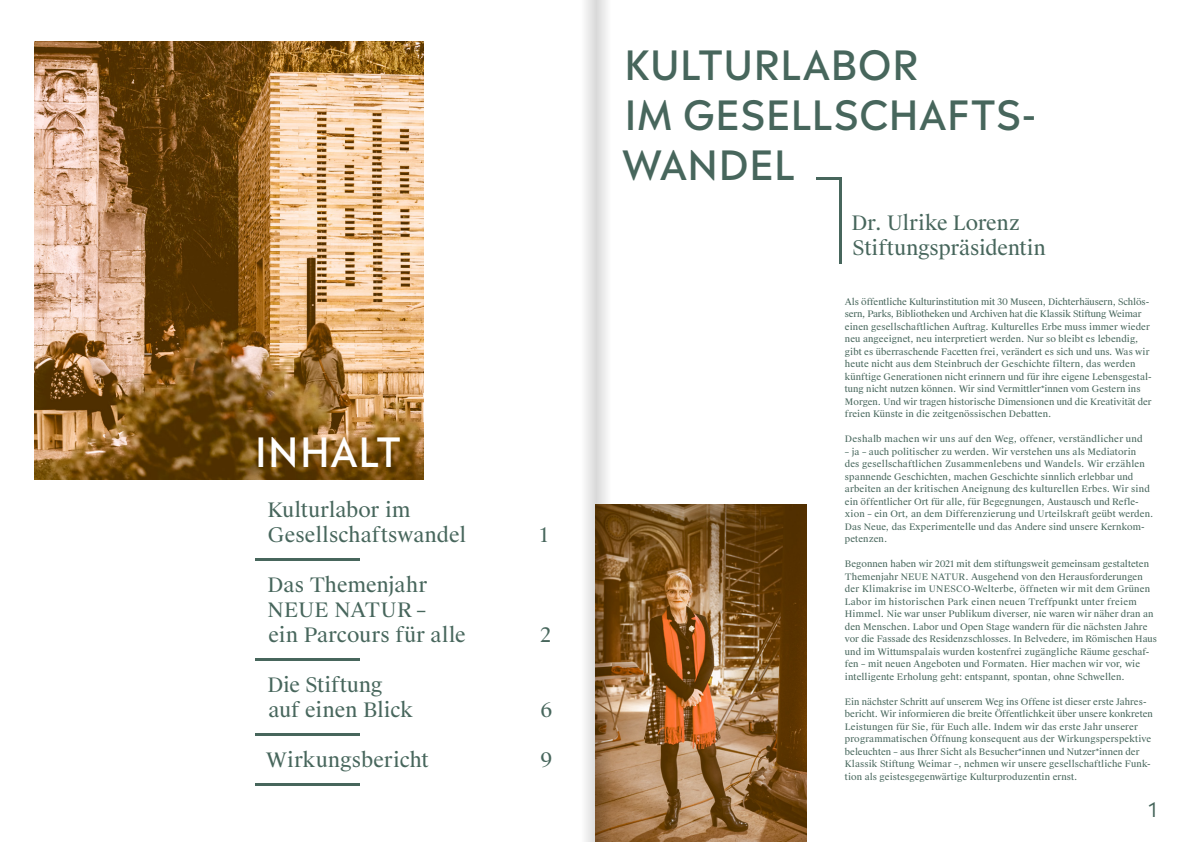
<style>
.page{position:relative;width:1191px;height:842px;background:#fff}
.page>*{position:absolute;margin:0;border:0;box-sizing:border-box;transform-origin:0 0}
.t1{font:500 40px/50px "Madera";letter-spacing:.005em;color:#47665c}
.t2{font:500 40px "Madera";letter-spacing:.02em;color:#fff}
.t3{font:20px/25px "Suisse Works";color:#47665c}
.t4{font:20px "Madera";color:#47665c}
.t5{font:9px/12.5px "Suisse Works";letter-spacing:.01em;color:#47665c}
</style>
<div class="page">
<img style="left:34px;top:42px;width:390px;height:437px">
<img style="left:595px;top:505px;width:211px;height:337px">
<hr style="left:839px;top:177px;width:3px;height:87px;background:#47665c">
<hr style="left:816px;top:177px;width:26px;height:3px;background:#47665c">
<hr style="left:255px;top:558px;width:104px;height:3px;background:#47665c">
<hr style="left:255px;top:658px;width:104px;height:3px;background:#47665c">
<hr style="left:255px;top:733px;width:104px;height:3px;background:#47665c">
<hr style="left:255px;top:783px;width:104px;height:3px;background:#47665c">
<svg style="left:596px;top:1px;width:21px;height:841px"></svg>
<svg style="left:585px;top:1px;width:10px;height:841px;fill:#eaeaea"></svg>
<h1 class="t2" style="left:255px;top:417px;width:148px">INHALT</h1>
<h2 class="t3" style="left:267px;top:498px;width:200px">Kulturlabor im<br>Gesellschaftswandel</h2>
<h2 class="t3" style="left:267px;top:573px;width:200px">Das Themenjahr<br>NEUE NATUR –<br>ein Parcours für alle</h2>
<h2 class="t3" style="left:267px;top:673px;width:147px">Die Stiftung auf einen Blick</h2>
<h2 class="t3" style="left:266px;top:748px;width:164px">Wirkungsbericht</h2>
<h2 class="t3" style="left:539px;top:523px;width:10px">1</h2>
<h2 class="t3" style="left:541px;top:623px;width:8px">2</h2>
<h2 class="t3" style="left:540px;top:698px;width:14px">6</h2>
<h2 class="t3" style="left:540px;top:748px;width:13px">9</h2>
<h1 class="t1" style="left:622px;top:35px;width:415px">KULTURLABOR<br>IM GESELLSCHAFTS-<br>WANDEL</h1>
<h2 class="t3" style="left:851px;top:211px;width:196px">Dr. Ulrike Lorenz<br>Stiftungspräsidentin</h2>
<p class="t5" style="left:845px;top:296px;width:308px">Als öffentliche Kulturinstitution mit 30 Museen, Dichterhäusern, Schlös&shy;sern, Parks, Bibliotheken und Archiven hat die Klassik Stiftung Weimar einen gesellschaftlichen Auftrag. Kulturelles Erbe muss immer wieder neu angeeignet, neu interpretiert werden. Nur so bleibt es lebendig, gibt es überraschende Facetten frei, verändert es sich und uns. Was wir heute nicht aus dem Steinbruch der Geschichte filtern, das werden künftige Generationen nicht erinnern und für ihre eigene Lebensgestal&shy;tung nicht nutzen können. Wir sind Vermittler*innen vom Gestern ins Morgen. Und wir tragen historische Dimensionen und die Kreativität der freien Künste in die zeitgenössischen Debatten.</p>
<p class="t5" style="left:845px;top:433px;width:299px">Deshalb machen wir uns auf den Weg, offener, verständlicher und</p>
<p class="t5" style="left:845px;top:446px;width:310px">– ja – auch politischer zu werden. Wir verstehen uns als Mediatorin<br>des gesellschaftlichen Zusammenlebens und Wandels. Wir erzählen spannende Geschichten, machen Geschichte sinnlich erlebbar und arbeiten an der kritischen Aneignung des kulturellen Erbes. Wir sind ein öffentlicher Ort für alle, für Begegnungen, Austausch und Refle&shy;xion – ein Ort, an dem Differenzierung und Urteilskraft geübt werden.<br>Das Neue, das Experimentelle und das Andere sind unsere Kernkom&shy;petenzen.</p>
<p class="t5" style="left:845px;top:558px;width:313px">Begonnen haben wir 2 02 1 mit dem stiftungsweit gemeinsam gestalteten Themenjahr NEUE NATUR. Ausgehend von den Herausforderungen der Klimakrise im UNESCO-Welterbe, öffneten wir mit dem Grünen Labor im historischen Park einen neuen Treffpunkt unter freiem Himmel. Nie war unser Publikum diverser, nie waren wir näher dran an den Menschen. Labor und Open Stage wandern für die nächsten Jahre vor die Fassade des Residenzschlosses. In Belvedere, im Römischen Haus und im Wittumspalais wurden kostenfrei zugängliche Räume geschaf&shy;fen – mit neuen Angeboten und Formaten. Hier machen wir vor, wie intelligente Erholung geht: entspannt, spontan, ohne Schwellen.</p>
<p class="t5" style="left:845px;top:695px;width:309px">Ein nächster Schritt auf unserem Weg ins Offene ist dieser erste Jahres&shy;bericht. Wir informieren die breite Öffentlichkeit über unsere konkreten Leistungen für Sie, für Euch alle. Indem wir das erste Jahr unserer programmatischen Öffnung konsequent aus der Wirkungsperspektive beleuchten – aus Ihrer Sicht als Besucher*innen und Nutzer*innen der Klassik Stiftung Weimar –, nehmen wir unsere gesellschaftliche Funk&shy;tion als geistesgegenwärtige Kulturproduzentin ernst.</p>
<h2 class="t4" style="left:1148px;top:792px;width:10px">1</h2>
</div>
